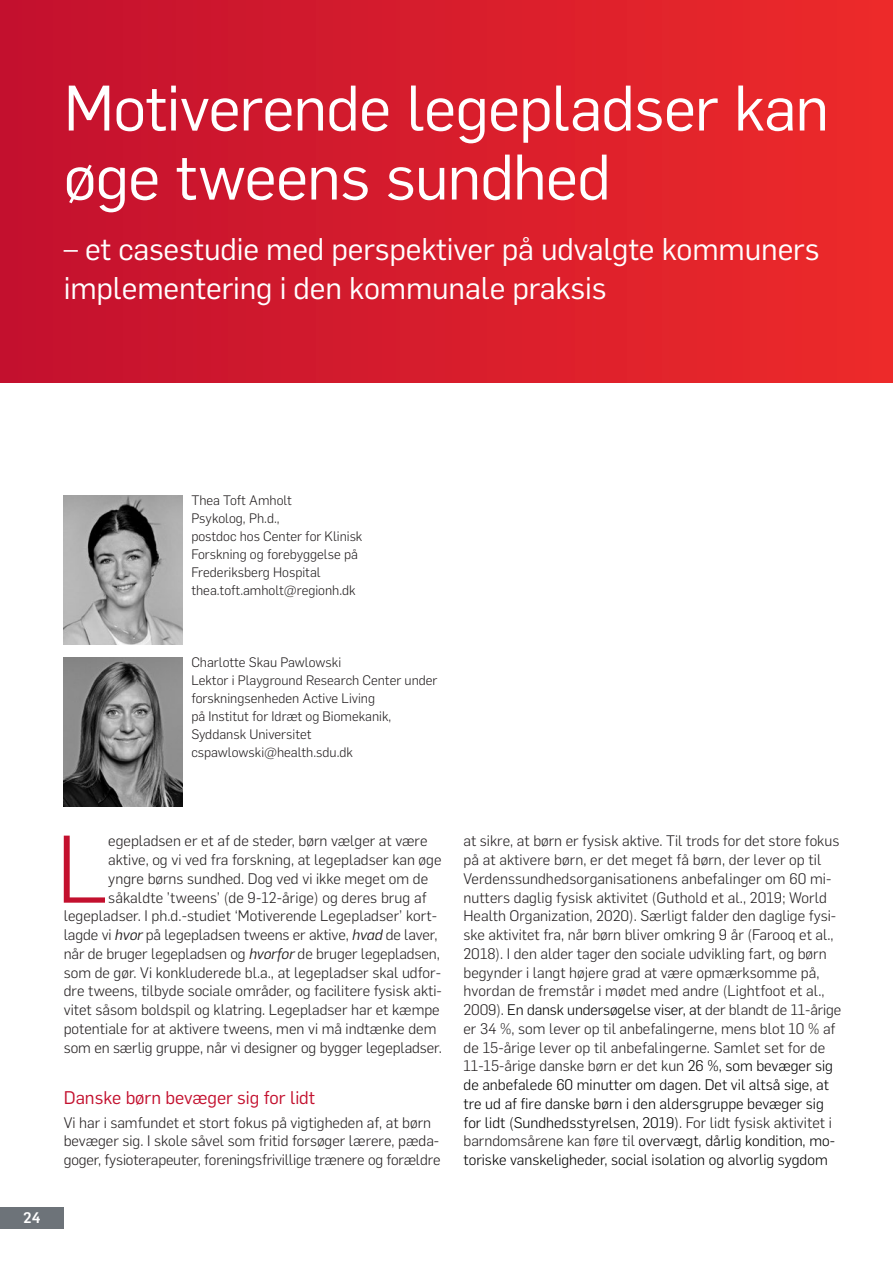
<style>
.page{position:relative;width:893px;height:1263px;background:#fff}
.page>*{position:absolute;margin:0;border:0;box-sizing:border-box;transform-origin:0 0}
.t1{font:300 93.9px "Flama";color:#c3102e}
.t2{font:63px/69px "Flama";letter-spacing:-.015em;color:#fff}
.t3{font:30.75px/39px "Flama";letter-spacing:-.005em;color:#fff}
.t4{font:18px "Flama";color:#c3102e}
.t5{font:300 15px/18.8px "Flama";color:#231f20}
.t6{font:500 15px "Flama";color:#fff}
.t7{font:300 13.5px/18px "Flama";color:#231f20}
.s1{font-weight:400;font-style:italic}
.s2{color:#000}
</style>
<div class="page">
<div style="left:0;top:1208px;width:64px;height:21px;background:#6d7379"></div>
<div style="left:0;top:0;width:893px;height:383px;background:linear-gradient(to right,#c2102e,#ed2a2a)"></div>
<img style="left:64px;top:496px;width:119px;height:148px">
<img style="left:64px;top:658px;width:119px;height:148px">
<h2 class="t2" style="left:64px;top:70px;width:767px">Motiverende legepladser kan øge tweens sundhed</h2>
<h3 class="t3" style="left:64px;top:228px;width:757px">– et casestudie med perspektiver på udvalgte kommuners implementering i den kommunale praksis</h3>
<p class="t7" style="left:191px;top:491px;width:173px">Thea Toft Amholt<br>Psykolog, Ph.d.,<br>postdoc hos Center for Klinisk<br>Forskning og forebyggelse på<br>Frederiksberg Hospital thea.toft.amholt@regionh.dk</p>
<p class="t7" style="left:191px;top:653px;width:248px">Charlotte Skau Pawlowski<br>Lektor i Playground Research Center under forskningsenheden Active Living<br>på Institut for Idræt og Biomekanik,<br>Syddansk Universitet cspawlowski@health.sdu.dk</p>
<p class="t6" style="left:23px;top:1207px;width:19px">24</p>
<h1 class="t1" style="left:56px;top:806px;width:54px">L</h1>
<p class="t5" style="left:108px;top:831px;width:321px">egepladsen er et af de steder, børn vælger at være</p>
<p class="t5" style="left:108px;top:850px;width:335px">aktive, og vi ved fra forskning, at legepladser kan øge</p>
<p class="t5" style="left:108px;top:868px;width:321px">yngre børns sundhed. Dog ved vi ikke meget om de</p>
<p class="t5" style="left:108px;top:887px;width:320px">såkaldte ’tweens’ (de 9-12-årige) og deres brug af</p>
<p class="t5" style="left:64px;top:906px;width:375px">legepladser. I ph.d.-studiet ‘Motiverende Legepladser’ kort-</p>
<p class="t5" style="left:64px;top:925px;width:375px">lagde vi <span class="s1">hvor</span> på legepladsen tweens er aktive, <span class="s1">hvad</span> de laver,</p>
<p class="t5" style="left:64px;top:943px;width:378px">når de bruger legepladsen og <span class="s1">hvorfor</span> de bruger legepladsen,</p>
<p class="t5" style="left:64px;top:962px;width:379px">som de gør. Vi konkluderede bl.a., at legepladser skal udfor-</p>
<p class="t5" style="left:64px;top:981px;width:380px">dre tweens, tilbyde sociale områder, og facilitere fysisk akti-</p>
<p class="t5" style="left:64px;top:1000px;width:377px">vitet såsom boldspil og klatring. Legepladser har et kæmpe</p>
<p class="t5" style="left:64px;top:1018px;width:374px">potentiale for at aktivere tweens, men vi må indtænke dem</p>
<p class="t5" style="left:64px;top:1037px;width:380px">som en særlig gruppe, når vi designer og bygger legepladser.</p>
<p class="t4" style="left:64px;top:1086px;width:253px">Danske børn bevæger sig for lidt</p>
<p class="t5" style="left:64px;top:1112px;width:378px">Vi har i samfundet et stort fokus på vigtigheden af, at børn bevæger sig. I skole såvel som fritid forsøger lærere, pæda&shy;goger, fysioterapeuter, foreningsfrivillige trænere og forældre</p>
<p class="t5" style="left:463px;top:831px;width:379px">at sikre, at børn er fysisk aktive. Til trods for det store fokus på at aktivere børn, er det meget få børn, der lever op til Verdenssundhedsorganisationens anbefalinger om 60 mi&shy;nutters daglig fysisk aktivitet (Guthold et al., 2019; World Health Organization, 2020). Særligt falder den daglige fysi&shy;ske aktivitet fra, når børn bliver omkring 9 år (Farooq et al., 2018). I den alder tager den sociale udvikling fart, og børn begynder i langt højere grad at være opmærksomme på, hvordan de fremstår i mødet med andre (Lightfoot et al., 2009). <span class="s2">En dansk undersøgelse viser, at</span> der blandt de 11-årige er 34 %, som lever op til anbefalingerne, mens blot 10 % af de 15-årige lever op til anbefalingerne. Samlet set for de 11-15-årige danske børn er det kun <span class="s2">26 %, som bevæger sig de anbefalede 60 minutter om dagen. Det vil altså sige, at tre ud af fire danske børn i den aldersgruppe bevæger sig for lidt (Sundhedsstyrelsen, 2019)</span>. For lidt fysisk aktivitet i barndomsårene kan føre til <span class="s2">overvægt, dårlig kondition, mo&shy;toriske vanskeligheder, social isolation og alvorlig sygdom</span></p>
</div>
